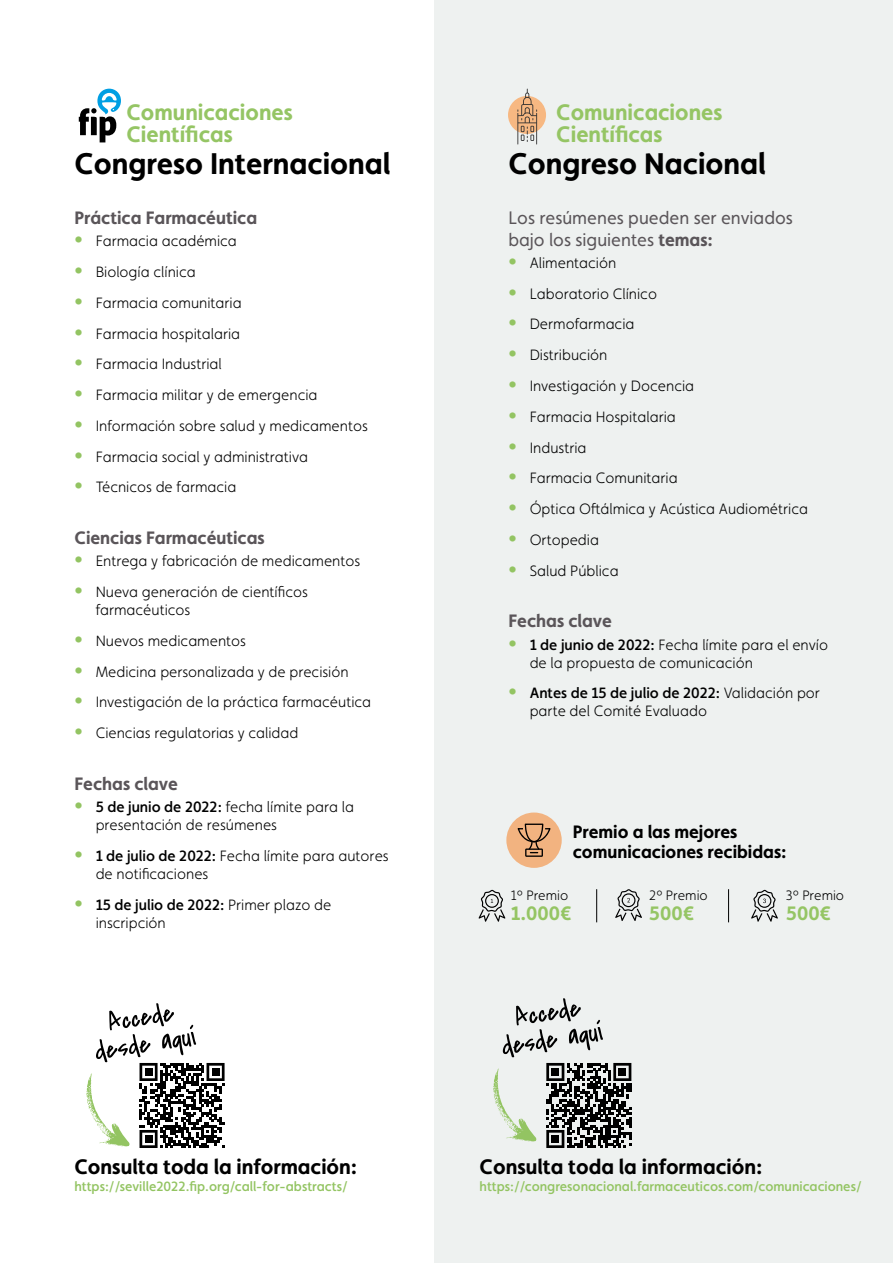
<style>
.page{position:relative;width:893px;height:1263px;background:#fff}
.page>*{position:absolute;margin:0;border:0;box-sizing:border-box;transform-origin:0 0}
.t1{font:700 30px "Faricy New";color:#000}
.t2{font:700 22.5px/22.5px "Faricy New";color:#95c564}
.t3{font:700 21px "Faricy New";color:#000}
.t4{font:700 19.5px "Faricy New";color:#95c564}
.t5{font:700 18px "Faricy New";color:#5a5559}
.t6{font:18px/21.6px "Faricy New";color:#5a5559}
.t7{font:700 18px/19.5px "Faricy New";color:#000}
.t8{font:300 15px/18px "Faricy New";color:#000}
.t9{font:300 13.65px "Faricy New";color:#000}
.t10{font:500 13.5px "Faricy New";color:#93c462}
.s1{font-family:"Flama";font-weight:800;font-size:18px;color:#93c462}
.s2{font-weight:500}
.s3{font-weight:700}
</style>
<div class="page">
<div style="left:435px;top:0;width:458px;height:1263px;background:#eef1f0"></div>
<hr style="left:596px;top:889px;width:1px;height:33px;background:#000">
<svg style="left:479px;top:890px;width:26px;height:32px"></svg>
<svg style="left:615px;top:889px;width:27px;height:32px"></svg>
<svg style="left:751px;top:890px;width:27px;height:32px"></svg>
<hr style="left:728px;top:889px;width:1px;height:33px;background:#000">
<svg style="left:546px;top:1063px;width:85px;height:85px"></svg>
<div style="left:551px;top:1068px;width:8px;height:8px;background:#000"></div>
<div style="left:618px;top:1068px;width:8px;height:8px;background:#000"></div>
<div style="left:551px;top:1135px;width:8px;height:8px;background:#000"></div>
<div style="left:506px;top:812px;width:56px;height:56px;background:#f2b380;border-radius:50%"></div>
<svg style="left:518px;top:823px;width:32px;height:34px"></svg>
<svg style="left:503px;top:998px;width:100px;height:59px"></svg>
<svg style="left:493px;top:1068px;width:44px;height:74px"></svg>
<svg style="left:86px;top:1003px;width:139px;height:145px"></svg>
<svg style="left:79px;top:89px;width:42px;height:53px"></svg>
<div style="left:508px;top:96px;width:38px;height:38px;background:#f7b882;border-radius:50%"></div>
<hr style="left:536px;top:113px;width:1px;height:31px;background:#303030">
<hr style="left:517px;top:113px;width:1px;height:31px;background:#303030">
<svg style="left:517px;top:89px;width:20px;height:53px"></svg>
<h2 class="t2" style="left:126px;top:101px;width:168px">Comunicaciones<br>Científicas</h2>
<h1 class="t1" style="left:74px;top:145px;width:318px">Congreso Internacional</h1>
<p class="t5" style="left:74px;top:207px;width:184px">Práctica Farmacéutica</p>
<p class="t8" style="left:74px;top:232px;width:164px"><span class="s1">•</span> Farmacia académica</p>
<p class="t8" style="left:74px;top:263px;width:123px"><span class="s1">•</span> Biología clínica</p>
<p class="t8" style="left:74px;top:294px;width:169px"><span class="s1">•</span> Farmacia comunitaria</p>
<p class="t8" style="left:74px;top:324px;width:167px"><span class="s1">•</span> Farmacia hospitalaria</p>
<p class="t8" style="left:74px;top:355px;width:149px"><span class="s1">•</span> Farmacia Industrial</p>
<p class="t8" style="left:74px;top:386px;width:245px"><span class="s1">•</span> Farmacia militar y de emergencia</p>
<p class="t8" style="left:74px;top:417px;width:295px"><span class="s1">•</span> Información sobre salud y medicamentos</p>
<p class="t8" style="left:74px;top:447px;width:235px"><span class="s1">•</span> Farmacia social y administrativa</p>
<p class="t8" style="left:74px;top:478px;width:163px"><span class="s1">•</span> Técnicos de farmacia</p>
<p class="t5" style="left:74px;top:527px;width:192px">Ciencias Farmacéuticas</p>
<p class="t8" style="left:74px;top:552px;width:287px"><span class="s1">•</span> Entrega y fabricación de medicamentos</p>
<p class="t8" style="left:96px;top:583px;width:214px;text-indent:-21px"><span class="s1">•</span> Nueva generación de científicos farmacéuticos</p>
<p class="t8" style="left:74px;top:632px;width:173px"><span class="s1">•</span> Nuevos medicamentos</p>
<p class="t8" style="left:74px;top:662px;width:276px"><span class="s1">•</span> Medicina personalizada y de precisión</p>
<p class="t8" style="left:74px;top:693px;width:298px"><span class="s1">•</span> Investigación de la práctica farmacéutica</p>
<p class="t8" style="left:74px;top:724px;width:225px"><span class="s1">•</span> Ciencias regulatorias y calidad</p>
<p class="t5" style="left:74px;top:773px;width:105px">Fechas clave</p>
<p class="t8" style="left:96px;top:798px;width:260px;text-indent:-21px"><span class="s1">•</span> <span class="s2">5 de junio de 2022:</span> fecha límite para la presentación de resúmenes</p>
<p class="t8" style="left:96px;top:847px;width:294px;text-indent:-21px"><span class="s1">•</span> <span class="s2">1 de julio de 2022:</span> Fecha límite para autores de notificaciones</p>
<p class="t8" style="left:96px;top:895px;width:237px;text-indent:-21px"><span class="s1">•</span> <span class="s2">15 de julio de 2022:</span> Primer plazo de inscripción</p>
<h2 class="t2" style="left:556px;top:101px;width:168px">Comunicaciones<br>Científicas</h2>
<h1 class="t1" style="left:508px;top:145px;width:259px">Congreso Nacional</h1>
<p class="t6" style="left:508px;top:207px;width:286px">Los resúmenes pueden ser enviados bajo los siguientes <span class="s3">temas:</span></p>
<p class="t8" style="left:508px;top:254px;width:109px"><span class="s1">•</span> Alimentación</p>
<p class="t8" style="left:508px;top:285px;width:150px"><span class="s1">•</span> Laboratorio Clínico</p>
<p class="t8" style="left:508px;top:315px;width:128px"><span class="s1">•</span> Dermofarmacia</p>
<p class="t8" style="left:508px;top:346px;width:101px"><span class="s1">•</span> Distribución</p>
<p class="t8" style="left:508px;top:377px;width:187px"><span class="s1">•</span> Investigación y Docencia</p>
<p class="t8" style="left:508px;top:408px;width:169px"><span class="s1">•</span> Farmacia Hospitalaria</p>
<p class="t8" style="left:508px;top:438px;width:80px"><span class="s1">•</span> Industria</p>
<p class="t8" style="left:508px;top:469px;width:171px"><span class="s1">•</span> Farmacia Comunitaria</p>
<p class="t8" style="left:508px;top:500px;width:301px"><span class="s1">•</span> Óptica Oftálmica y Acústica Audiométrica</p>
<p class="t8" style="left:508px;top:531px;width:92px"><span class="s1">•</span> Ortopedia</p>
<p class="t8" style="left:508px;top:561px;width:112px"><span class="s1">•</span> Salud Pública</p>
<p class="t5" style="left:508px;top:610px;width:105px">Fechas clave</p>
<p class="t8" style="left:530px;top:635px;width:300px;text-indent:-21px"><span class="s1">•</span> <span class="s2">1 de junio de 2022:</span> Fecha límite para el envío de la propuesta de comunicación</p>
<p class="t8" style="left:530px;top:684px;width:292px;text-indent:-21px"><span class="s1">•</span> <span class="s2">Antes de 15 de julio de 2022:</span> Validación por parte del Comité Evaluado</p>
<p class="t7" style="left:573px;top:822px;width:215px">Premio a las mejores comunicaciones recibidas:</p>
<p class="t9" style="left:511px;top:888px;width:59px">1º Premio</p>
<h3 class="t4" style="left:511px;top:901px;width:62px">1.000€</h3>
<p class="t9" style="left:649px;top:888px;width:60px">2º Premio</p>
<h3 class="t4" style="left:649px;top:901px;width:46px">500€</h3>
<p class="t9" style="left:786px;top:888px;width:59px">3º Premio</p>
<h3 class="t4" style="left:786px;top:901px;width:46px">500€</h3>
<h3 class="t3" style="left:74px;top:1154px;width:284px">Consulta toda la información:</h3>
<p class="t10" style="left:74px;top:1178px;width:275px">https://seville2022.fip.org/call-for-abstracts/</p>
<h3 class="t3" style="left:480px;top:1154px;width:284px">Consulta toda la información:</h3>
<p class="t10" style="left:480px;top:1178px;width:384px">https://congresonacional.farmaceuticos.com/comunicaciones/</p>
</div>
